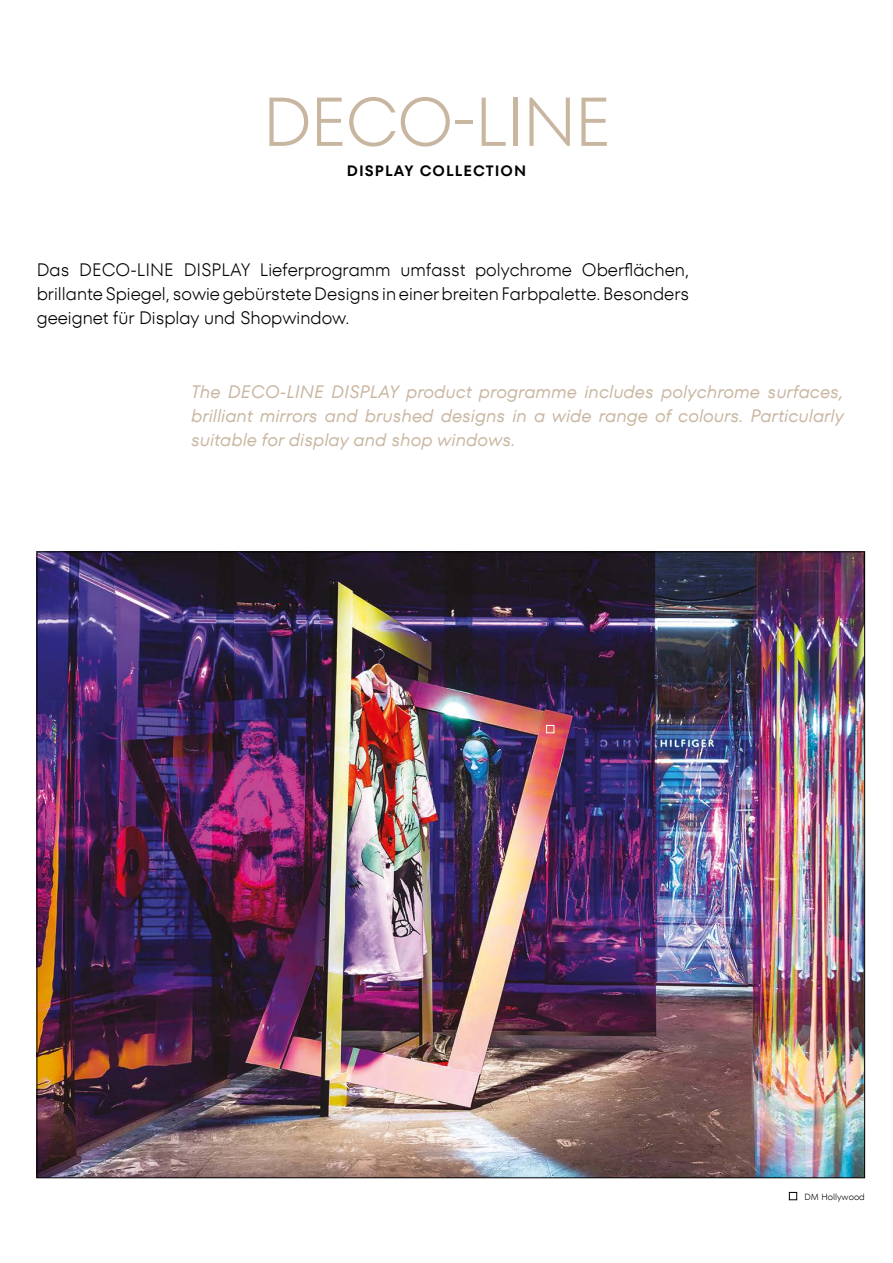
<style>
.page{position:relative;width:893px;height:1263px;background:#fff}
.page>*{position:absolute;margin:0;border:0;box-sizing:border-box;transform-origin:0 0}
.t1{font:300 68.85px "TT Fors";letter-spacing:-.025em;color:#c9b6a1}
.t2{font:300 18px/24px "TT Fors";color:#000;text-align:justify}
.t3{font:italic 18px/24px "TT Fors";color:#c9b6a1;text-align:justify}
.t4{font:600 15px "TT Fors";letter-spacing:.07em;color:#000}
.t5{font:300 9px "TT Fors";color:#000}
</style>
<div class="page">
<img style="left:39px;top:554px;width:824px;height:622px">
<div style="left:789px;top:1192px;width:8px;height:8px;border:1px solid #000"></div>
<div style="left:546px;top:725px;width:8px;height:8px;border:1px solid #fff"></div>
<h1 class="t1" style="left:263px;top:82px;width:350px">DECO-LINE</h1>
<p class="t4" style="left:347px;top:162px;width:181px">DISPLAY COLLECTION</p>
<p class="t2" style="left:37px;top:258px;width:654px">Das DECO-LINE DISPLAY Lieferprogramm umfasst polychrome Oberflächen, brillante Spiegel, sowie gebürstete Designs in einer breiten Farbpalette. Besonders geeignet für Display und Shopwindow.</p>
<p class="t3" style="left:191px;top:380px;width:654px">The DECO-LINE DISPLAY product programme includes polychrome surfaces, brilliant mirrors and brushed designs in a wide range of colours. Particularly suitable for display and shop windows.</p>
<p class="t5" style="left:804px;top:1192px;width:62px">DM Hollywood</p>
</div>
